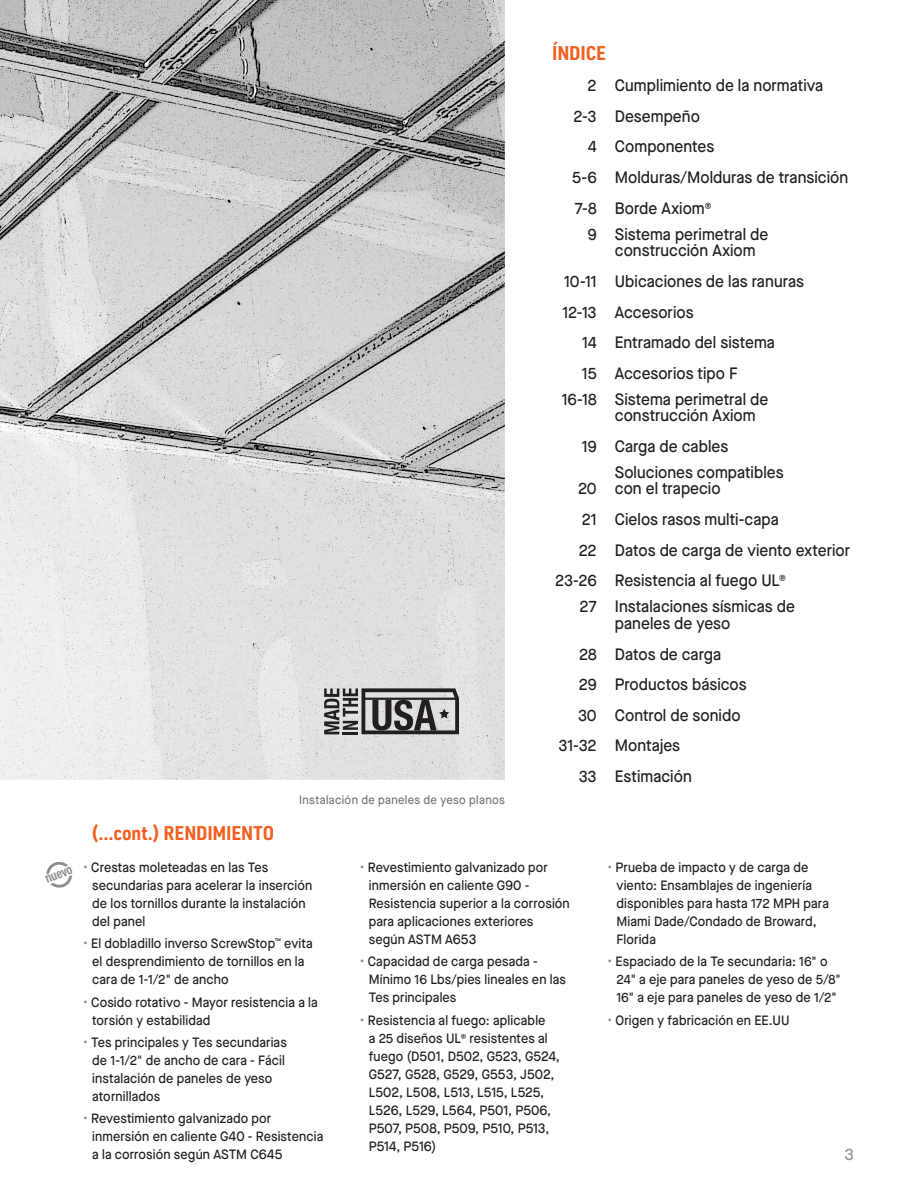
<style>
.page{position:relative;width:918px;height:1188px;background:#fff}
.page>*{position:absolute;margin:0;border:0;box-sizing:border-box;transform-origin:0 0}
.t1{font:700 19.5px "URWDIN Semi Cond";letter-spacing:-.005em;color:#f26021}
.t2{font:500 16.5px/16.5px "Maison Neue";color:#231f20;scale:.95 1}
.t3{font:500 16.5px "Maison Neue";color:#8f9194}
.t4{font:500 13.5px/18px "Maison Neue";letter-spacing:.01em;color:#231f20;scale:.95 1}
.t5{font:700 condensed 13.35px "Helvetica Neue LT Std";color:#8d8f92;scale:.88 1}
.t6{font:500 12px "Maison Neue";letter-spacing:.03em;color:#73767a;scale:.95 1}
.s1{color:#8a8c8f}
</style>
<div class="page">
<img style="left:0;top:0;width:505px;height:780px">
<svg style="left:46px;top:862px;width:26px;height:26px"></svg>
<svg style="left:324px;top:688px;width:135px;height:46px;background:#828081"></svg>
<p class="t5" style="left:43px;top:871px;width:33px;rotate:-22deg">nuevo</p>
<p class="t6" style="left:299px;top:791px;width:218px">Instalación de paneles de yeso planos</p>
<h1 class="t1" style="left:552px;top:40px;width:55px">ÍNDICE</h1>
<p class="t2" style="left:588px;top:77px;width:250px">2 Cumplimiento de la normativa</p>
<p class="t2" style="left:573px;top:108px;width:135px">2-3 Desempeño</p>
<p class="t2" style="left:588px;top:138px;width:134px">4 Componentes</p>
<p class="t2" style="left:572px;top:169px;width:292px">5-6 Molduras/Molduras de transición</p>
<p class="t2" style="left:575px;top:200px;width:145px">7-8 Borde Axiom<sup>®</sup></p>
<p class="t2" style="left:615px;top:225px;width:163px;text-indent:-27px">9 Sistema perimetral de construcción Axiom</p>
<p class="t2" style="left:564px;top:273px;width:254px">10-11 Ubicaciones de las ranuras</p>
<p class="t2" style="left:562px;top:303px;width:140px">12-13 Accesorios</p>
<p class="t2" style="left:582px;top:334px;width:204px">14 Entramado del sistema</p>
<p class="t2" style="left:582px;top:365px;width:165px">15 Accesorios tipo F</p>
<p class="t2" style="left:615px;top:391px;width:163px;text-indent:-53px">16-18 Sistema perimetral de construcción Axiom</p>
<p class="t2" style="left:582px;top:438px;width:156px">19 Carga de cables</p>
<p class="t2" style="left:578px;top:480px;width:21px">20</p>
<p class="t2" style="left:615px;top:464px;width:179px">Soluciones compatibles con el trapecio</p>
<p class="t2" style="left:582px;top:511px;width:209px">21 Cielos rasos multi-capa</p>
<p class="t2" style="left:579px;top:541px;width:287px">22 Datos de carga de viento exterior</p>
<p class="t2" style="left:555px;top:572px;width:244px">23-26 Resistencia al fuego UL<sup>®</sup></p>
<p class="t2" style="left:615px;top:598px;width:191px;text-indent:-35px">27 Instalaciones sísmicas de paneles de yeso</p>
<p class="t2" style="left:579px;top:645px;width:151px">28 Datos de carga</p>
<p class="t2" style="left:579px;top:676px;width:178px">29 Productos básicos</p>
<p class="t2" style="left:578px;top:707px;width:173px">30 Control de sonido</p>
<p class="t2" style="left:558px;top:737px;width:130px">31-32 Montajes</p>
<p class="t2" style="left:579px;top:768px;width:121px">33 Estimación</p>
<h1 class="t1" style="left:91px;top:820px;width:185px">(…cont.) RENDIMIENTO</h1>
<p class="t4" style="left:92px;top:858px;width:233px;text-indent:-9px"><span class="s1">•</span> Crestas moleteadas en las Tes secundarias para acelerar la inserción de los tornillos durante la instalación del panel</p>
<p class="t4" style="left:92px;top:934px;width:234px;text-indent:-9px"><span class="s1">•</span> El dobladillo inverso ScrewStop<sup>™</sup> evita el desprendimiento de tornillos en la cara de 1-1/2" de ancho</p>
<p class="t4" style="left:92px;top:993px;width:239px;text-indent:-9px"><span class="s1">•</span> Cosido rotativo - Mayor resistencia a la torsión y estabilidad</p>
<p class="t4" style="left:92px;top:1033px;width:206px;text-indent:-9px"><span class="s1">•</span> Tes principales y Tes secundarias de 1-1/2" de ancho de cara - Fácil instalación de paneles de yeso atornillados</p>
<p class="t4" style="left:92px;top:1109px;width:245px;text-indent:-9px"><span class="s1">•</span> Revestimiento galvanizado por inmersión en caliente G40 - Resistencia a la corrosión según ASTM C645</p>
<p class="t4" style="left:369px;top:858px;width:213px;text-indent:-9px"><span class="s1">•</span> Revestimiento galvanizado por inmersión en caliente G90 -<br>Resistencia superior a la corrosión para aplicaciones exteriores según ASTM A653</p>
<p class="t4" style="left:369px;top:952px;width:209px;text-indent:-9px"><span class="s1">•</span> Capacidad de carga pesada -<br>Mínimo 16 Lbs/pies lineales en las<br>Tes principales</p>
<p class="t4" style="left:369px;top:1011px;width:203px;text-indent:-9px"><span class="s1">•</span> Resistencia al fuego: aplicable<br>a 25 diseños UL<sup>®</sup> resistentes al fuego (D501, D502, G523, G524,<br>G527, G528, G529, G553, J502,<br>L502, L508, L513, L515, L525,<br>L526, L529, L564, P501, P506,<br>P507, P508, P509, P510, P513,<br>P514, P516)</p>
<p class="t4" style="left:617px;top:858px;width:225px;text-indent:-9px"><span class="s1">•</span> Prueba de impacto y de carga de viento: Ensamblajes de ingeniería disponibles para hasta 172 MPH para<br>Miami Dade/Condado de Broward,<br>Florida</p>
<p class="t4" style="left:617px;top:952px;width:238px;text-indent:-9px"><span class="s1">•</span> Espaciado de la Te secundaria: 16" o<br>24" a eje para paneles de yeso de 5/8"<br>16" a eje para paneles de yeso de 1/2"</p>
<p class="t4" style="left:607px;top:1011px;width:193px"><span class="s1">•</span> Origen y fabricación en EE.UU</p>
<p class="t3" style="left:844px;top:1143px;width:11px">3</p>
</div>
